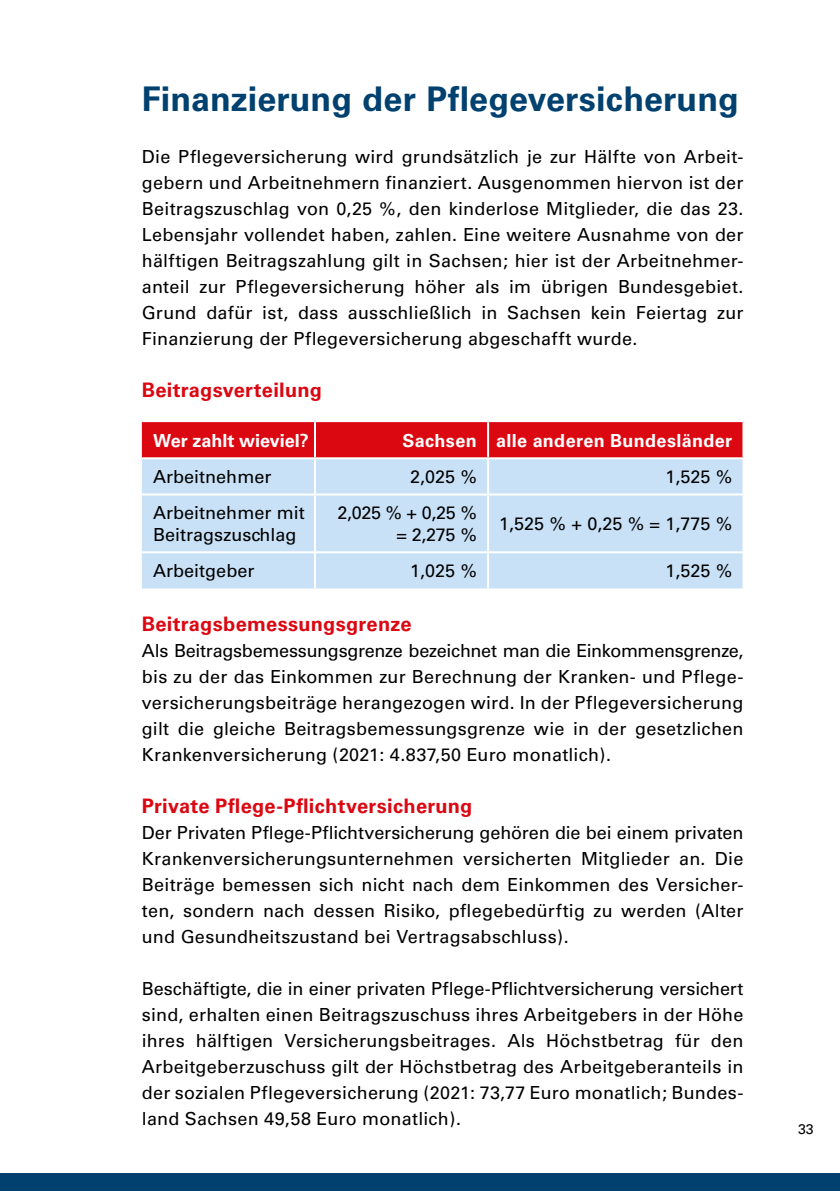
<style>
.page{position:relative;width:840px;height:1191px;background:#fff}
.page>*{position:absolute;margin:0;border:0;box-sizing:border-box;transform-origin:0 0}
.t1{font:700 34px "Univers";letter-spacing:.005em;color:#004170}
.t2{font:700 20px "Univers";letter-spacing:.015em;color:#db0812}
.t3{font:18px/26px "Univers";letter-spacing:.01em;color:#000;text-align:justify}
.t4{font:700 18px "Univers";letter-spacing:.015em;color:#fff}
.t5{font:700 18px "Univers";letter-spacing:-.005em;color:#fff}
.t6{font:14px "Univers";color:#000}
</style>
<div class="page">
<div style="left:0;top:1174px;width:839px;height:17px;background:#004170"></div>
<div style="left:142px;top:422px;width:600px;height:35px;background:#db0812"></div>
<div style="left:142px;top:459px;width:600px;height:129px;background:#c8e1f6"></div>
<hr style="left:142px;top:493px;width:173px;height:2px;background:#fff">
<hr style="left:315px;top:493px;width:173px;height:2px;background:#fff">
<hr style="left:488px;top:493px;width:256px;height:2px;background:#fff">
<hr style="left:142px;top:551px;width:173px;height:2px;background:#fff">
<hr style="left:315px;top:551px;width:173px;height:2px;background:#fff">
<hr style="left:488px;top:551px;width:256px;height:2px;background:#fff">
<hr style="left:314px;top:422px;width:2px;height:35px;background:#fff">
<hr style="left:487px;top:422px;width:2px;height:35px;background:#fff">
<hr style="left:314px;top:459px;width:2px;height:34px;background:#fff">
<hr style="left:487px;top:459px;width:2px;height:34px;background:#fff">
<hr style="left:314px;top:495px;width:2px;height:56px;background:#fff">
<hr style="left:487px;top:495px;width:2px;height:56px;background:#fff">
<hr style="left:314px;top:553px;width:2px;height:35px;background:#fff">
<hr style="left:487px;top:553px;width:2px;height:35px;background:#fff">
<h1 class="t1" style="left:142px;top:79px;width:598px">Finanzierung der Pflegeversicherung</h1>
<p class="t3" style="left:142px;top:144px;width:602px">Die Pflegeversicherung wird grundsätzlich je zur Hälfte von Arbeit&shy;gebern und Arbeitnehmern finanziert. Ausgenommen hiervon ist der Beitragszuschlag von 0,25 %, den kinderlose Mitglieder, die das 23.<br>Lebensjahr vollendet haben, zahlen. Eine weitere Ausnahme von der hälftigen Beitragszahlung gilt in Sachsen; hier ist der Arbeitnehmer&shy;anteil zur Pflegeversicherung höher als im übrigen Bundesgebiet.<br>Grund dafür ist, dass ausschließlich in Sachsen kein Feiertag zur Finanzierung der Pflegeversicherung abgeschafft wurde.</p>
<p class="t2" style="left:142px;top:378px;width:181px">Beitragsverteilung</p>
<p class="t5" style="left:153px;top:430px;width:157px">Wer zahlt wieviel?</p>
<p class="t4" style="left:402px;top:430px;width:331px">Sachsen alle anderen Bundesländer</p>
<p class="t3" style="left:153px;top:464px;width:120px">Arbeitnehmer</p>
<p class="t3" style="left:410px;top:464px;width:68px">2,025 %</p>
<p class="t3" style="left:665px;top:464px;width:68px">1,525 %</p>
<p class="t3" style="left:153px;top:502px;width:153px;line-height:21.6px">Arbeitnehmer mit<br>Beitragszuschlag</p>
<p class="t3" style="left:337px;top:502px;width:141px;line-height:21.6px;text-align:right">2,025 % + 0,25 % = 2,275 %</p>
<p class="t3" style="left:499px;top:511px;width:234px">1,525 % + 0,25 % = 1,775 %</p>
<p class="t3" style="left:153px;top:558px;width:103px">Arbeitgeber</p>
<p class="t3" style="left:410px;top:558px;width:68px">1,025 %</p>
<p class="t3" style="left:665px;top:558px;width:68px">1,525 %</p>
<p class="t2" style="left:142px;top:612px;width:271px">Beitragsbemessungsgrenze</p>
<p class="t3" style="left:142px;top:638px;width:602px">Als Beitragsbemessungsgrenze bezeichnet man die Einkommensgrenze, bis zu der das Einkommen zur Berechnung der Kranken- und Pflege&shy;versicherungsbeiträge herangezogen wird. In der Pflegeversicherung gilt die gleiche Beitragsbemessungsgrenze wie in der gesetzlichen Krankenversicherung (2021: 4.837,50 Euro monatlich).</p>
<p class="t2" style="left:142px;top:794px;width:332px">Private Pflege-Pflichtversicherung</p>
<p class="t3" style="left:142px;top:820px;width:602px">Der Privaten Pflege-Pflichtversicherung gehören die bei einem privaten Krankenversicherungsunternehmen versicherten Mitglieder an. Die Beiträge bemessen sich nicht nach dem Einkommen des Versicher&shy;ten, sondern nach dessen Risiko, pflegebedürftig zu werden (Alter und Gesundheitszustand bei Vertragsabschluss).</p>
<p class="t3" style="left:142px;top:976px;width:602px">Beschäftigte, die in einer privaten Pflege-Pflichtversicherung versichert sind, erhalten einen Beitragszuschuss ihres Arbeitgebers in der Höhe ihres hälftigen Versicherungsbeitrages. Als Höchstbetrag für den Arbeitgeberzuschuss gilt der Höchstbetrag des Arbeitgeberanteils in der sozialen Pflegeversicherung (2021: 73,77 Euro monatlich; Bundes&shy;land Sachsen 49,58 Euro monatlich).</p>
<p class="t6" style="left:797px;top:1120px;width:17px">33</p>
</div>
